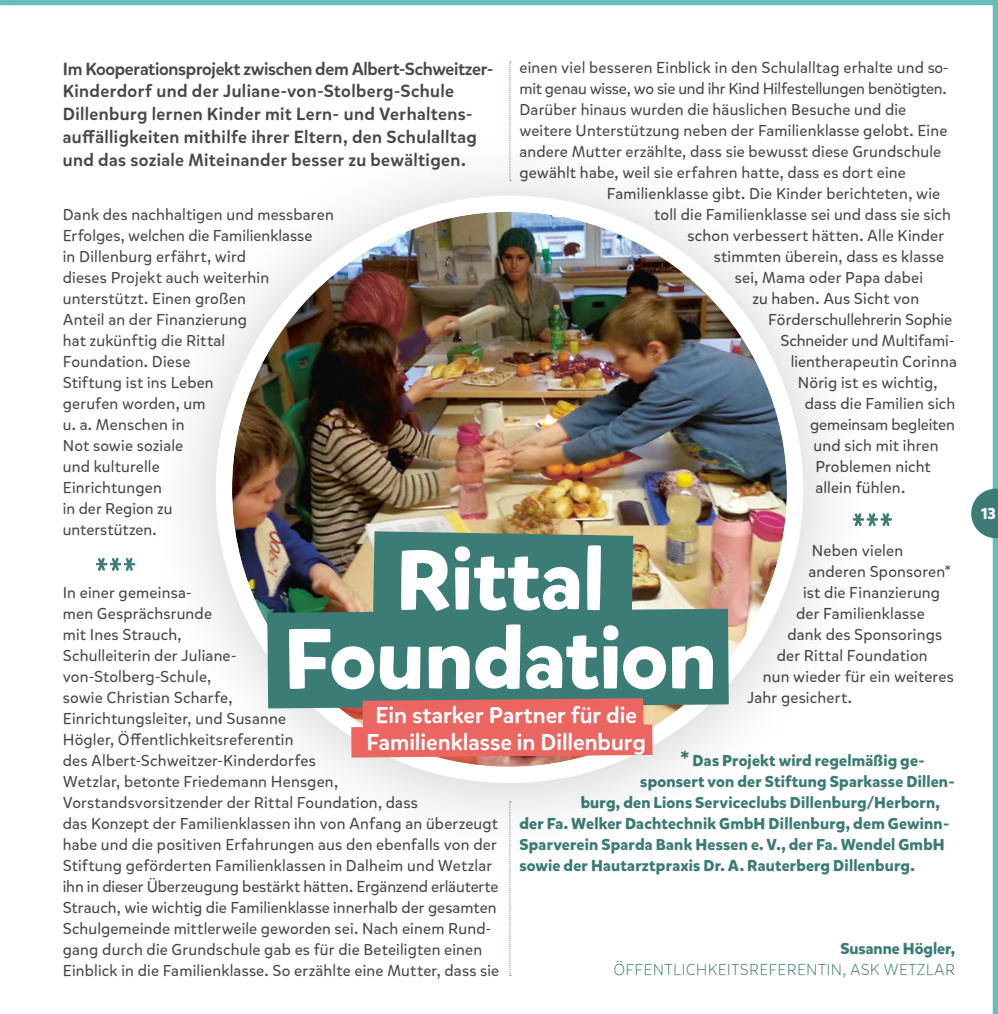
<style>
.page{position:relative;width:998px;height:1014px;background:#fff}
.page>*{position:absolute;margin:0;border:0;box-sizing:border-box;transform-origin:0 0}
.t1{font:700 84.52px/78.9px "Mikado";letter-spacing:-.005em;color:#fff;text-align:center}
.t2{font:500 22.75px/26.2px "Mikado";color:#fff;text-align:center}
.t3{font:500 17.5px/22.8px "Mikado";letter-spacing:.02em;color:#4b4744}
.t4{font:15.75px/21px "Mikado";letter-spacing:.01em;color:#4b4744}
.t5{font:700 15.75px "Mikado";letter-spacing:.015em;color:#3c7c76}
.t6{font:15.75px "Mikado";letter-spacing:-.015em;color:#4b4744}
.t7{font:300 15.75px "Mikado";letter-spacing:.015em;color:#3c7c76}
.t8{font:15.75px "Mikado";letter-spacing:-.01em;color:#4b4744}
.t9{font:700 15.75px "Mikado";color:#fff}
.s1{font-size:22.75px}
</style>
<div class="page">
<svg style="left:0;top:0;width:13px;height:6px"></svg>
<img style="left:13px;top:0;width:984px;height:1013px">
<svg style="left:971px;top:488px;width:26px;height:50px"></svg>
<p class="t3" style="left:63px;top:57px;width:432px">Im Kooperationsprojekt zwischen dem Albert-Schweitzer-Kinderdorf und der Juliane-von-Stolberg-Schule Dillenburg lernen Kinder mit Lern- und Verhaltens&shy;auffälligkeiten mithilfe ihrer Eltern, den Schulalltag und das soziale Miteinander besser zu bewältigen.</p>
<p class="t4" style="left:63px;top:204px;width:272px">Dank des nachhaltigen und messbaren<br>Erfolges, welchen die Familienklasse<br>in Dillenburg erfährt, wird<br>dieses Projekt auch weiterhin unterstützt. Einen großen<br>Anteil an der Finanzierung<br>hat zukünftig die Rittal<br>Foundation. Diese<br>Stiftung ist ins Leben<br>gerufen worden, um<br>u. a. Menschen in<br>Not sowie soziale<br>und kulturelle<br>Einrichtungen<br>in der Region zu<br>unterstützen.</p>
<p class="t4" style="left:519px;top:57px;width:431px">einen viel besseren Einblick in den Schulalltag erhalte und so-</p>
<p class="t6" style="left:519px;top:79px;width:429px">mit genau wisse, wo sie und ihr Kind Hilfestellungen benötigten.</p>
<p class="t4" style="left:519px;top:99px;width:388px">Darüber hinaus wurden die häuslichen Besuche und die</p>
<p class="t4" style="left:519px;top:120px;width:429px">weitere Unterstützung neben der Familienklasse gelobt. Eine</p>
<p class="t4" style="left:519px;top:141px;width:423px">andere Mutter erzählte, dass sie bewusst diese Grundschule</p>
<p class="t4" style="left:519px;top:162px;width:388px">gewählt habe, weil sie erfahren hatte, dass es dort eine</p>
<p class="t4" style="left:607px;top:183px;width:335px">Familienklasse gibt. Die Kinder berichteten, wie</p>
<p class="t4" style="left:654px;top:204px;width:298px">toll die Familienklasse sei und dass sie sich</p>
<p class="t4" style="left:687px;top:225px;width:258px">schon verbessert hätten. Alle Kinder</p>
<p class="t4" style="left:713px;top:246px;width:232px">stimmten überein, dass es klasse</p>
<p class="t4" style="left:734px;top:267px;width:190px">sei, Mama oder Papa dabei</p>
<p class="t4" style="left:752px;top:288px;width:168px">zu haben. Aus Sicht von</p>
<p class="t4" style="left:768px;top:309px;width:185px">Förderschullehrerin Sophie</p>
<p class="t4" style="left:780px;top:330px;width:176px">Schneider und Multifami-</p>
<p class="t4" style="left:790px;top:351px;width:167px">lientherapeutin Corinna</p>
<p class="t4" style="left:797px;top:372px;width:141px">Nörig ist es wichtig,</p>
<p class="t4" style="left:804px;top:393px;width:152px">dass die Familien sich</p>
<p class="t8" style="left:810px;top:414px;width:146px">gemeinsam begleiten</p>
<p class="t4" style="left:813px;top:435px;width:127px">und sich mit ihren</p>
<p class="t4" style="left:815px;top:456px;width:117px">Problemen nicht</p>
<p class="t4" style="left:815px;top:477px;width:91px">allein fühlen.</p>
<p class="t4" style="left:811px;top:540px;width:93px">Neben vielen</p>
<p class="t4" style="left:808px;top:561px;width:144px">anderen Sponsoren*</p>
<p class="t4" style="left:803px;top:582px;width:139px">ist die Finanzierung</p>
<p class="t4" style="left:796px;top:603px;width:130px">der Familienklasse</p>
<p class="t4" style="left:787px;top:624px;width:156px">dank des Sponsorings</p>
<p class="t4" style="left:776px;top:645px;width:152px">der Rittal Foundation</p>
<p class="t4" style="left:762px;top:666px;width:192px">nun wieder für ein weiteres</p>
<p class="t4" style="left:747px;top:687px;width:106px">Jahr gesichert.</p>
<h1 class="t1" style="left:284px;top:542px;width:434px">Rittal<br>Foundation</h1>
<h2 class="t2" style="left:366px;top:702px;width:281px">Ein starker Partner für die<br>Familienklasse in Dillenburg</h2>
<p class="t4" style="left:63px;top:582px;width:438px">In einer gemeinsa-<br>men Gesprächsrunde<br>mit Ines Strauch,<br>Schulleiterin der Juliane-<br>von-Stolberg-Schule,<br>sowie Christian Scharfe,<br>Einrichtungsleiter, und Susanne<br>Högler, Öffentlichkeitsreferentin<br>des Albert-Schweitzer-Kinderdorfes<br>Wetzlar, betonte Friedemann Hensgen, Vorstandsvorsitzender der Rittal Foundation, dass<br>das Konzept der Familienklassen ihn von Anfang an überzeugt habe und die positiven Erfahrungen aus den ebenfalls von der Stiftung geförderten Familienklassen in Dalheim und Wetzlar ihn in dieser Überzeugung bestärkt hätten. Ergänzend erläuterte Strauch, wie wichtig die Familienklasse innerhalb der gesamten Schulgemeinde mittlerweile geworden sei. Nach einem Rund&shy;gang durch die Grundschule gab es für die Beteiligten einen Einblick in die Familienklasse. So erzählte eine Mutter, dass sie</p>
<p class="t5" style="left:680px;top:750px;width:246px"><span class="s1">*</span> Das Projekt wird regelmäßig ge-</p>
<p class="t5" style="left:640px;top:771px;width:316px">sponsert von der Stiftung Sparkasse Dillen-</p>
<p class="t5" style="left:580px;top:792px;width:361px">burg, den Lions Serviceclubs Dillenburg/Herborn,</p>
<p class="t5" style="left:519px;top:813px;width:431px">der Fa. Welker Dachtechnik GmbH Dillenburg, dem Gewinn-</p>
<p class="t5" style="left:519px;top:834px;width:427px">Sparverein Sparda Bank Hessen e. V., der Fa. Wendel GmbH</p>
<p class="t5" style="left:519px;top:855px;width:397px">sowie der Hautarztpraxis Dr. A. Rauterberg Dillenburg.</p>
<p class="t5" style="left:840px;top:938px;width:116px">Susanne Högler,</p>
<p class="t7" style="left:613px;top:960px;width:343px">ÖFFENTLICHKEITSREFERENTIN, ASK WETZLAR</p>
<p class="t9" style="left:980px;top:503px;width:16px">13</p>
</div>
